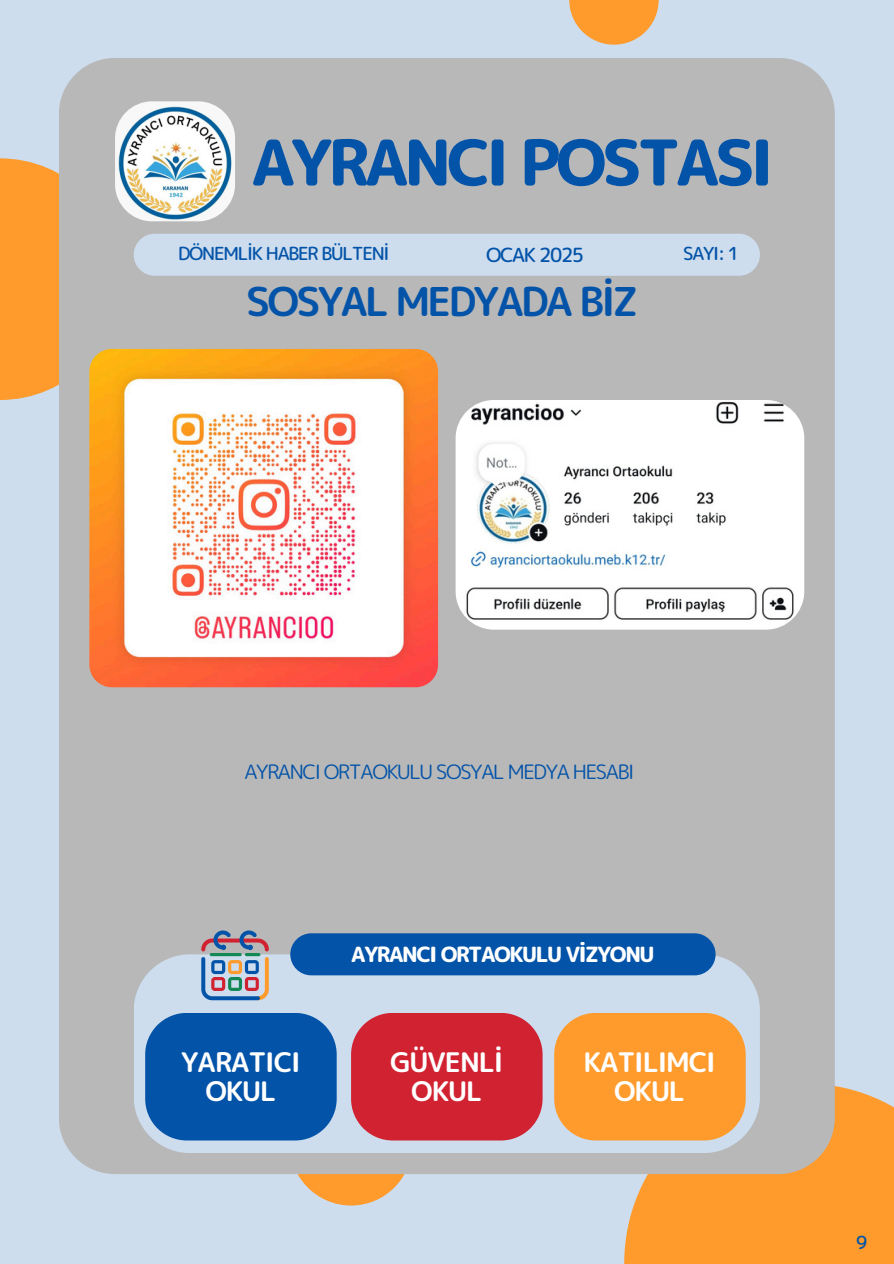
<style>
.page{position:relative;width:894px;height:1264px;background:#fff}
.page>*{position:absolute;margin:0;border:0;box-sizing:border-box;transform-origin:0 0}
.t1{font:63px "rounded mplus 1 p heavy";letter-spacing:-.07em;color:#0353a8}
.t2{font:39.75px "rounded mplus 1 p bold";letter-spacing:-.07em;color:#0353a8}
.t3{font:27px/29.2px "rounded mplus 1 p bold";letter-spacing:-.04em;color:#fff;text-align:center}
.t4{font:21px "rounded mplus 1 p heavy";letter-spacing:-.07em;color:#fff}
.t5{font:19.8px "rounded mplus 1 p regular";letter-spacing:-.07em;color:#0353a8}
.t6{font:19.5px "rounded mplus 1 p medium";letter-spacing:-.07em;color:#0353a8}
.t7{font:18px "rounded mplus 1 p medium";letter-spacing:-.07em;color:#0353a8}
</style>
<div class="page">
<div style="left:0;top:0;width:893px;height:1263px;background:#cdddee"></div>
<div style="left:0;top:158px;width:121px;height:242px;background:#fe9b2c"></div>
<div style="left:624px;top:1083px;width:269px;height:180px;background:#fe9b2c"></div>
<div style="left:290px;top:1083px;width:122px;height:122px;background:#fe9b2c;border-radius:50%"></div>
<div style="left:59px;top:58px;width:775px;height:1116px;background:#b8b8b8;border-radius:56px"></div>
<div style="left:134px;top:954px;width:625px;height:199px;background:#cdddee;border-radius:56px"></div>
<div style="left:134px;top:234px;width:625px;height:42px;background:#cdddee;border-radius:21px"></div>
<div style="left:290px;top:933px;width:425px;height:42px;background:#0353a8;border-radius:21px"></div>
<img style="left:455px;top:400px;width:349px;height:229px;border-radius:38px">
<svg style="left:201px;top:930px;width:68px;height:70px"></svg>
<div style="left:145px;top:1013px;width:191px;height:127px;background:#0353a8"></div>
<div style="left:351px;top:1013px;width:191px;height:127px;background:#d12231"></div>
<div style="left:554px;top:1013px;width:191px;height:127px;background:#fe9b2c"></div>
<svg style="left:569px;top:0;width:89px;height:45px;fill:#fe9b2c"></svg>
<img style="left:115px;top:101px;width:120px;height:120px;border-radius:37px">
<img style="left:89px;top:349px;width:349px;height:338px;border-radius:23px">
<h1 class="t1" style="left:251px;top:118px;width:523px">AYRANCI POSTASI</h1>
<p class="t7" style="left:178px;top:241px;width:213px">DÖNEMLİK HABER BÜLTENİ</p>
<p class="t6" style="left:486px;top:241px;width:100px">OCAK 2025</p>
<h2 class="t2" style="left:246px;top:273px;width:393px">SOSYAL MEDYADA BİZ</h2>
<p class="t7" style="left:683px;top:241px;width:58px">SAYI: 1</p>
<p class="t5" style="left:244px;top:757px;width:391px">AYRANCI ORTAOKULU SOSYAL MEDYA HESABI</p>
<p class="t4" style="left:351px;top:939px;width:305px">AYRANCI ORTAOKULU VİZYONU</p>
<p class="t3" style="left:181px;top:1047px;width:121px">YARATICI<br>OKUL</p>
<p class="t3" style="left:390px;top:1047px;width:114px">GÜVENLİ<br>OKUL</p>
<p class="t3" style="left:583px;top:1047px;width:134px">KATILIMCI<br>OKUL</p>
<p class="t7" style="left:855px;top:1229px;width:13px">9</p>
</div>
